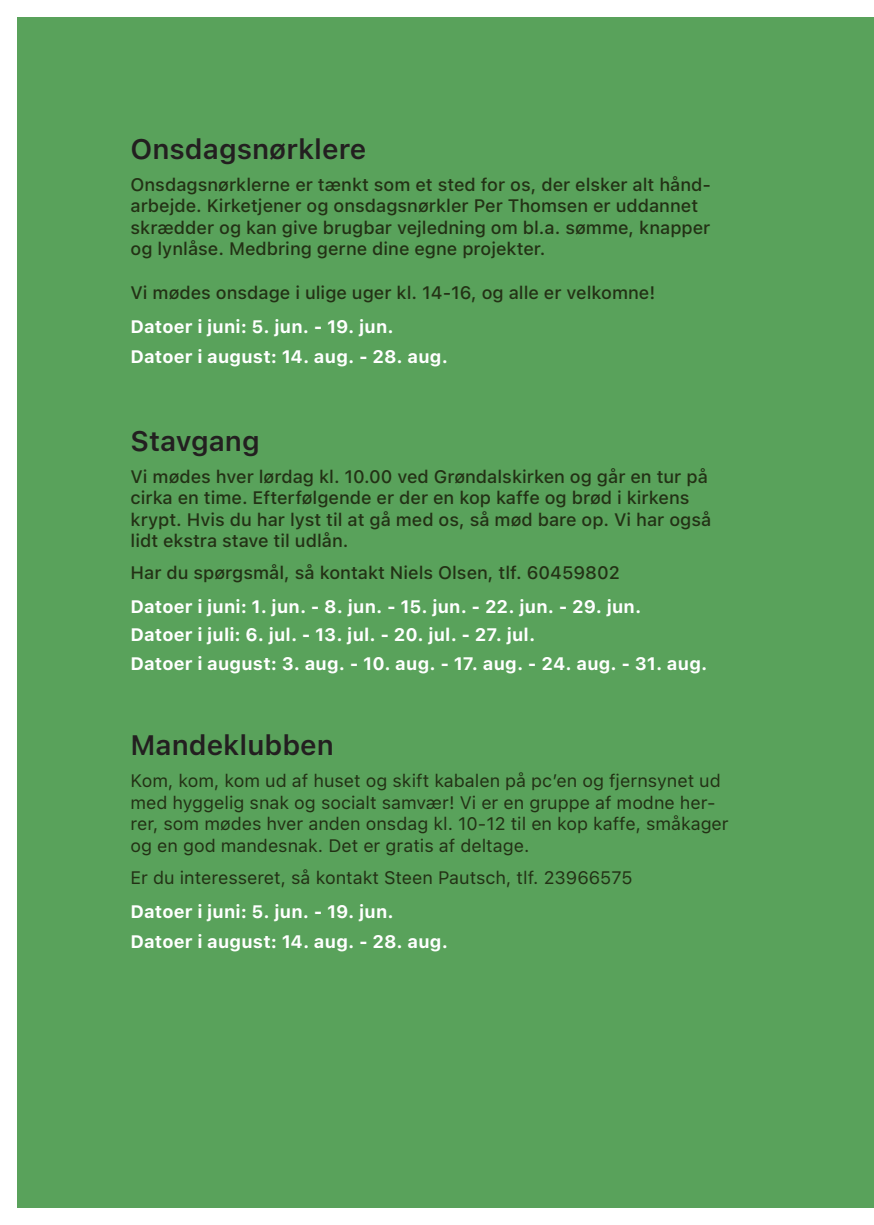
<style>
.page{position:relative;width:874px;height:1225px;background:#fff}
.page>*{position:absolute;margin:0;border:0;box-sizing:border-box;transform-origin:0 0}
.t1{font:600 28px "SF Pro Text";color:#231f20}
.t2{font:500 18px/21.6px "SF Pro Text";color:#233115}
.t3{font:18px/21.6px "SF Pro Text";color:#233115}
.t4{font:700 18px "SF Pro Text";letter-spacing:.01em;color:#fff}
</style>
<div class="page">
<div style="left:17px;top:17px;width:856px;height:1191px;background:#59a25b"></div>
<p class="t1" style="left:130px;top:132px;width:237px">Onsdagsnørklere</p>
<p class="t2" style="left:130px;top:173px;width:582px">Onsdagsnørklerne er tænkt som et sted for os, der elsker alt hånd&shy;arbejde. Kirketjener og onsdagsnørkler Per Thomsen er uddannet skrædder og kan give brugbar vejledning om bl.a. sømme, knapper og lynlåse. Medbring gerne dine egne projekter.</p>
<p class="t2" style="left:130px;top:281px;width:526px">Vi mødes onsdage i ulige uger kl. 14-16, og alle er velkomne!</p>
<p class="t4" style="left:130px;top:316px;width:265px">Datoer i juni: 5. jun. - 19. jun.</p>
<p class="t4" style="left:130px;top:346px;width:319px">Datoer i august: 14. aug. - 28. aug.</p>
<p class="t1" style="left:130px;top:424px;width:131px">Stavgang</p>
<p class="t2" style="left:130px;top:465px;width:582px">Vi mødes hver lørdag kl. 10.00 ved Grøndalskirken og går en tur på cirka en time. Efterfølgende er der en kop kaffe og brød i kirkens krypt. Hvis du har lyst til at gå med os, så mød bare op. Vi har også lidt ekstra stave til udlån.</p>
<p class="t2" style="left:130px;top:562px;width:490px">Har du spørgsmål, så kontakt Niels Olsen, tlf. 60459802</p>
<p class="t4" style="left:130px;top:597px;width:512px">Datoer i juni: 1. jun. - 8. jun. - 15. jun. - 22. jun. - 29. jun.</p>
<p class="t4" style="left:130px;top:625px;width:406px">Datoer i juli: 6. jul. - 13. jul. - 20. jul. - 27. jul.</p>
<p class="t4" style="left:130px;top:653px;width:578px">Datoer i august: 3. aug. - 10. aug. - 17. aug. - 24. aug. - 31. aug.</p>
<p class="t1" style="left:130px;top:729px;width:205px">Mandeklubben</p>
<p class="t3" style="left:130px;top:770px;width:599px">Kom, kom, kom ud af huset og skift kabalen på pc’en og fjernsynet ud med hyggelig snak og socialt samvær! Vi er en gruppe af modne her&shy;rer, som mødes hver anden onsdag kl. 10-12 til en kop kaffe, småkager og en god mandesnak. Det er gratis af deltage.</p>
<p class="t3" style="left:130px;top:867px;width:503px">Er du interesseret, så kontakt Steen Pautsch, tlf. 23966575</p>
<p class="t4" style="left:130px;top:901px;width:265px">Datoer i juni: 5. jun. - 19. jun.</p>
<p class="t4" style="left:130px;top:931px;width:319px">Datoer i august: 14. aug. - 28. aug.</p>
</div>
